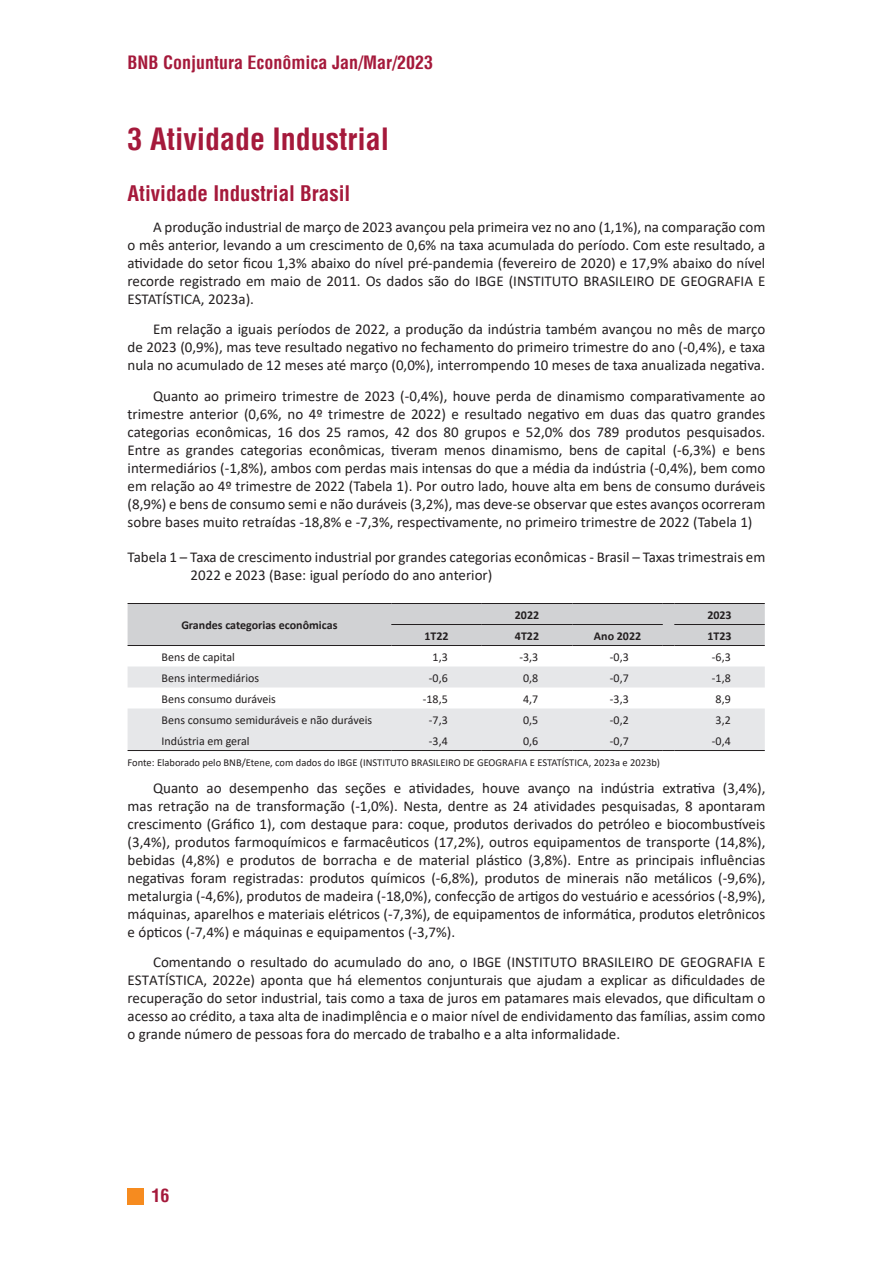
<style>
.page{position:relative;width:893px;height:1263px;background:#fff}
.page>*{position:absolute;margin:0;border:0;box-sizing:border-box;transform-origin:0 0}
.CJ_Tit_Artigo{font:700 condensed 30px "Helvetica";color:#a5193b}
.CJ_Tit_2{font:700 condensed 21px "Helvetica";color:#a5193b}
.t1{font:700 condensed 18px "Helvetica";color:#a5193b}
.CJ_corpo{font:15px/18px "Calibri";color:#231f20;text-align:justify}
.CJ_Tit_Tab_Graf{font:15px/18px "Calibri";color:#231f20}
.CJ_Tit_Tab_Graf-2{font:12px "Calibri";color:#231f20}
.CJ_Tit_Tab_Graf-3{font:700 12px "Calibri";color:#231f20}
.CJ_Fonte{font:10.5px "Calibri";color:#231f20}
</style>
<div class="page">
<div style="left:128px;top:1188px;width:16px;height:17px;background:#f68b1f"></div>
<div style="left:128px;top:708px;width:637px;height:42px;background:#e6e7e9"></div>
<svg style="left:128px;top:603px;width:637px;height:85px"></svg>
<hr style="left:674px;top:603px;width:91px;height:1px;background:#231f20">
<hr style="left:391px;top:624px;width:91px;height:1px;background:#231f20">
<hr style="left:482px;top:624px;width:90px;height:1px;background:#231f20">
<hr style="left:572px;top:624px;width:91px;height:1px;background:#231f20">
<hr style="left:391px;top:645px;width:91px;height:1px;background:#231f20">
<hr style="left:482px;top:645px;width:90px;height:1px;background:#231f20">
<hr style="left:572px;top:645px;width:91px;height:1px;background:#231f20">
<hr style="left:674px;top:624px;width:91px;height:1px;background:#231f20">
<hr style="left:674px;top:645px;width:91px;height:1px;background:#231f20">
<hr style="left:128px;top:750px;width:263px;height:1px;background:#231f20">
<hr style="left:391px;top:750px;width:91px;height:1px;background:#231f20">
<hr style="left:482px;top:750px;width:90px;height:1px;background:#231f20">
<hr style="left:572px;top:750px;width:91px;height:1px;background:#231f20">
<hr style="left:674px;top:750px;width:91px;height:1px;background:#231f20">
<p class="t1" style="left:128px;top:51px;width:307px">BNB Conjuntura Econômica Jan/Mar/2023</p>
<p class="CJ_Tit_Artigo" style="left:128px;top:120px;width:263px">3 Atividade Industrial</p>
<p class="CJ_Tit_2" style="left:128px;top:180px;width:224px">Atividade Industrial Brasil</p>
<p class="CJ_corpo" style="left:128px;top:217px;width:639px;text-indent:26px">A produção industrial de março de 2023 avançou pela primeira vez no ano (1,1%), na comparação com o mês anterior, levando a um crescimento de 0,6% na taxa acumulada do período. Com este resultado, a atividade do setor ficou 1,3% abaixo do nível pré-pandemia (fevereiro de 2020) e 17,9% abaixo do nível recorde registrado em maio de 2011. Os dados são do IBGE (INSTITUTO BRASILEIRO DE GEOGRAFIA E ESTATÍSTICA, 2023a).</p>
<p class="CJ_corpo" style="left:128px;top:320px;width:639px;text-indent:26px">Em relação a iguais períodos de 2022, a produção da indústria também avançou no mês de março de 2023 (0,9%), mas teve resultado negativo no fechamento do primeiro trimestre do ano (-0,4%), e taxa nula no acumulado de 12 meses até março (0,0%), interrompendo 10 meses de taxa anualizada negativa.</p>
<p class="CJ_corpo" style="left:128px;top:387px;width:639px;text-indent:26px">Quanto ao primeiro trimestre de 2023 (-0,4%), houve perda de dinamismo comparativamente ao trimestre anterior (0,6%, no 4º trimestre de 2022) e resultado negativo em duas das quatro grandes categorias econômicas, 16 dos 25 ramos, 42 dos 80 grupos e 52,0% dos 789 produtos pesquisados.<br>Entre as grandes categorias econômicas, tiveram menos dinamismo, bens de capital (-6,3%) e bens intermediários (-1,8%), ambos com perdas mais intensas do que a média da indústria (-0,4%), bem como em relação ao 4º trimestre de 2022 (Tabela 1). Por outro lado, houve alta em bens de consumo duráveis (8,9%) e bens de consumo semi e não duráveis (3,2%), mas deve-se observar que estes avanços ocorreram sobre bases muito retraídas -18,8% e -7,3%, respectivamente, no primeiro trimestre de 2022 (Tabela 1)</p>
<p class="CJ_Tit_Tab_Graf" style="left:191px;top:548px;width:576px;text-indent:-63px">Tabela 1 – Taxa de crescimento industrial por grandes categorias econômicas - Brasil – Taxas trimestrais em<br>2022 e 2023 (Base: igual período do ano anterior)</p>
<p class="CJ_Tit_Tab_Graf-3" style="left:181px;top:616px;width:158px">Grandes categorias econômicas</p>
<p class="CJ_Tit_Tab_Graf-3" style="left:515px;top:606px;width:26px">2022</p>
<p class="CJ_Tit_Tab_Graf-3" style="left:707px;top:606px;width:26px">2023</p>
<p class="CJ_Tit_Tab_Graf-3" style="left:424px;top:627px;width:26px">1T22</p>
<p class="CJ_Tit_Tab_Graf-3" style="left:515px;top:627px;width:26px">4T22</p>
<p class="CJ_Tit_Tab_Graf-3" style="left:594px;top:627px;width:49px">Ano 2022</p>
<p class="CJ_Tit_Tab_Graf-3" style="left:707px;top:627px;width:26px">1T23</p>
<p class="CJ_Tit_Tab_Graf-2" style="left:162px;top:648px;width:75px">Bens de capital</p>
<p class="CJ_Tit_Tab_Graf-2" style="left:433px;top:648px;width:17px">1,3</p>
<p class="CJ_Tit_Tab_Graf-2" style="left:519px;top:648px;width:20px">-3,3</p>
<p class="CJ_Tit_Tab_Graf-2" style="left:610px;top:648px;width:20px">-0,3</p>
<p class="CJ_Tit_Tab_Graf-2" style="left:712px;top:648px;width:20px">-6,3</p>
<p class="CJ_Tit_Tab_Graf-2" style="left:162px;top:669px;width:99px">Bens intermediários</p>
<p class="CJ_Tit_Tab_Graf-2" style="left:429px;top:669px;width:20px">-0,6</p>
<p class="CJ_Tit_Tab_Graf-2" style="left:523px;top:669px;width:17px">0,8</p>
<p class="CJ_Tit_Tab_Graf-2" style="left:610px;top:669px;width:20px">-0,7</p>
<p class="CJ_Tit_Tab_Graf-2" style="left:712px;top:669px;width:20px">-1,8</p>
<p class="CJ_Tit_Tab_Graf-2" style="left:162px;top:690px;width:116px">Bens consumo duráveis</p>
<p class="CJ_Tit_Tab_Graf-2" style="left:423px;top:690px;width:26px">-18,5</p>
<p class="CJ_Tit_Tab_Graf-2" style="left:523px;top:690px;width:17px">4,7</p>
<p class="CJ_Tit_Tab_Graf-2" style="left:610px;top:690px;width:20px">-3,3</p>
<p class="CJ_Tit_Tab_Graf-2" style="left:716px;top:690px;width:17px">8,9</p>
<p class="CJ_Tit_Tab_Graf-2" style="left:162px;top:711px;width:212px">Bens consumo semiduráveis e não duráveis</p>
<p class="CJ_Tit_Tab_Graf-2" style="left:429px;top:711px;width:20px">-7,3</p>
<p class="CJ_Tit_Tab_Graf-2" style="left:523px;top:711px;width:17px">0,5</p>
<p class="CJ_Tit_Tab_Graf-2" style="left:610px;top:711px;width:20px">-0,2</p>
<p class="CJ_Tit_Tab_Graf-2" style="left:716px;top:711px;width:17px">3,2</p>
<p class="CJ_Tit_Tab_Graf-2" style="left:162px;top:732px;width:90px">Indústria em geral</p>
<p class="CJ_Tit_Tab_Graf-2" style="left:429px;top:732px;width:20px">-3,4</p>
<p class="CJ_Tit_Tab_Graf-2" style="left:523px;top:732px;width:17px">0,6</p>
<p class="CJ_Tit_Tab_Graf-2" style="left:610px;top:732px;width:20px">-0,7</p>
<p class="CJ_Tit_Tab_Graf-2" style="left:712px;top:732px;width:20px">-0,4</p>
<p class="CJ_Fonte" style="left:128px;top:755px;width:534px">Fonte: Elaborado pelo BNB/Etene, com dados do IBGE (INSTITUTO BRASILEIRO DE GEOGRAFIA E ESTATÍSTICA, 2023a e 2023b)</p>
<p class="CJ_corpo" style="left:128px;top:778px;width:639px;text-indent:26px">Quanto ao desempenho das seções e atividades, houve avanço na indústria extrativa (3,4%), mas retração na de transformação (-1,0%). Nesta, dentre as 24 atividades pesquisadas, 8 apontaram crescimento (Gráfico 1), com destaque para: coque, produtos derivados do petróleo e biocombustíveis (3,4%), produtos farmoquímicos e farmacêuticos (17,2%), outros equipamentos de transporte (14,8%), bebidas (4,8%) e produtos de borracha e de material plástico (3,8%). Entre as principais influências negativas foram registradas: produtos químicos (-6,8%), produtos de minerais não metálicos (-9,6%), metalurgia (-4,6%), produtos de madeira (-18,0%), confecção de artigos do vestuário e acessórios (-8,9%), máquinas, aparelhos e materiais elétricos (-7,3%), de equipamentos de informática, produtos eletrônicos e ópticos (-7,4%) e máquinas e equipamentos (-3,7%).</p>
<p class="CJ_corpo" style="left:128px;top:953px;width:639px;text-indent:26px">Comentando o resultado do acumulado do ano, o IBGE (INSTITUTO BRASILEIRO DE GEOGRAFIA E ESTATÍSTICA, 2022e) aponta que há elementos conjunturais que ajudam a explicar as dificuldades de recuperação do setor industrial, tais como a taxa de juros em patamares mais elevados, que dificultam o acesso ao crédito, a taxa alta de inadimplência e o maior nível de endividamento das famílias, assim como o grande número de pessoas fora do mercado de trabalho e a alta informalidade.</p>
<p class="t1" style="left:151px;top:1184px;width:19px">16</p>
</div>
